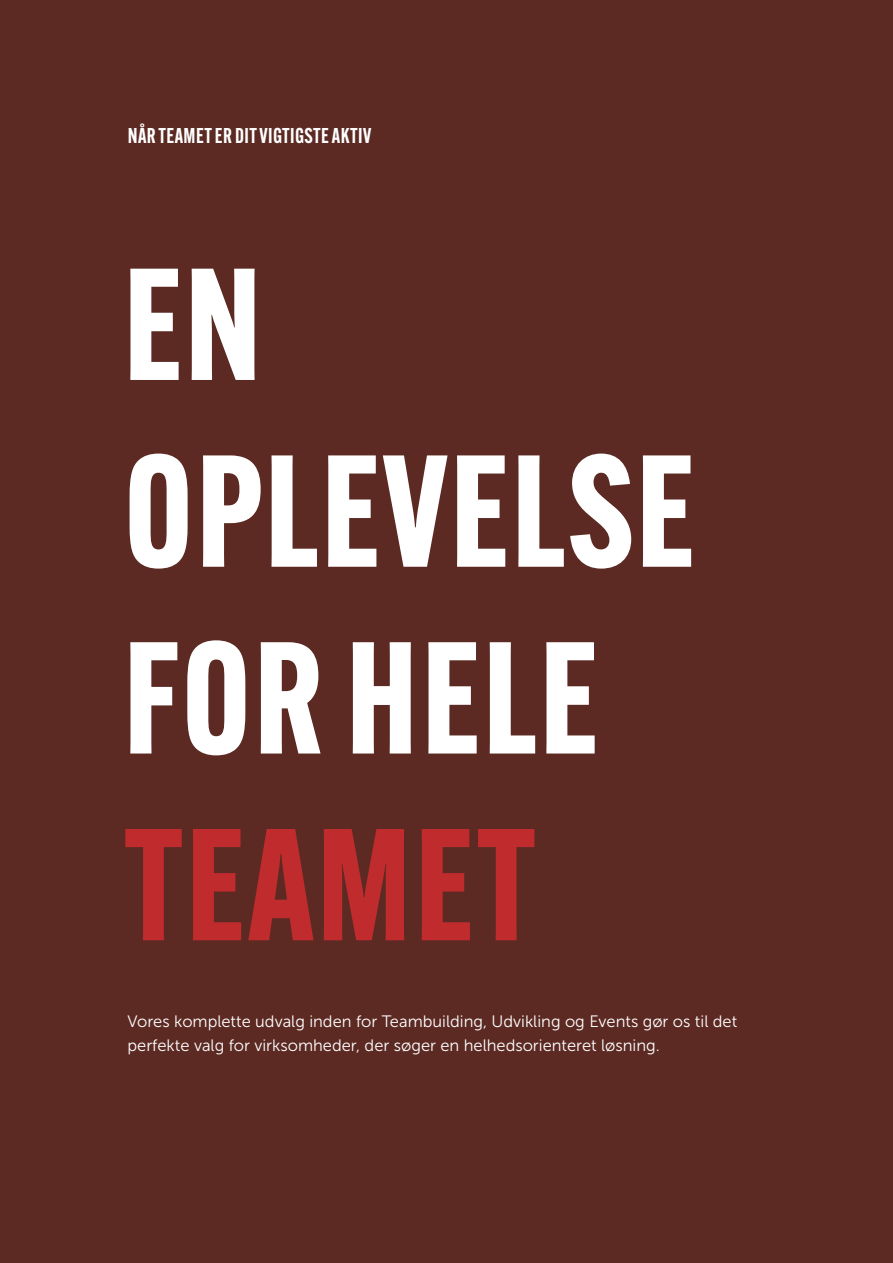
<style>
.page{position:relative;width:893px;height:1263px;background:#5c2a23}
.page>*{position:absolute;margin:0;border:0;box-sizing:border-box;transform-origin:0 0}
.t1{font:700 155.7px "Alternate Gothic Cond ATF";letter-spacing:.02em;color:#fff}
.t2{font:700 155.7px "Alternate Gothic Cond ATF";letter-spacing:.02em;color:#c02b2d}
.t3{font:600 21px "Alternate Gothic Cond ATF";letter-spacing:.02em;color:#fff}
.brød_brun{font:16.5px/24px "Museo Sans 300";color:#fff}
</style>
<div class="page">
<p class="t3" style="left:128px;top:123px;width:245px">NÅR TEAMET ER DIT VIGTIGSTE AKTIV</p>
<p class="t1" style="left:124px;top:227px;width:139px">EN</p>
<p class="t1" style="left:124px;top:414px;width:572px">OPLEVELSE</p>
<p class="t1" style="left:124px;top:601px;width:476px">FOR HELE</p>
<p class="t2" style="left:124px;top:787px;width:414px">TEAMET</p>
<p class="brød_brun" style="left:128px;top:1009px;width:611px">Vores komplette udvalg inden for Teambuilding, Udvikling og Events gør os til det perfekte valg for virksomheder, der søger en helhedsorienteret løsning.</p>
</div>
